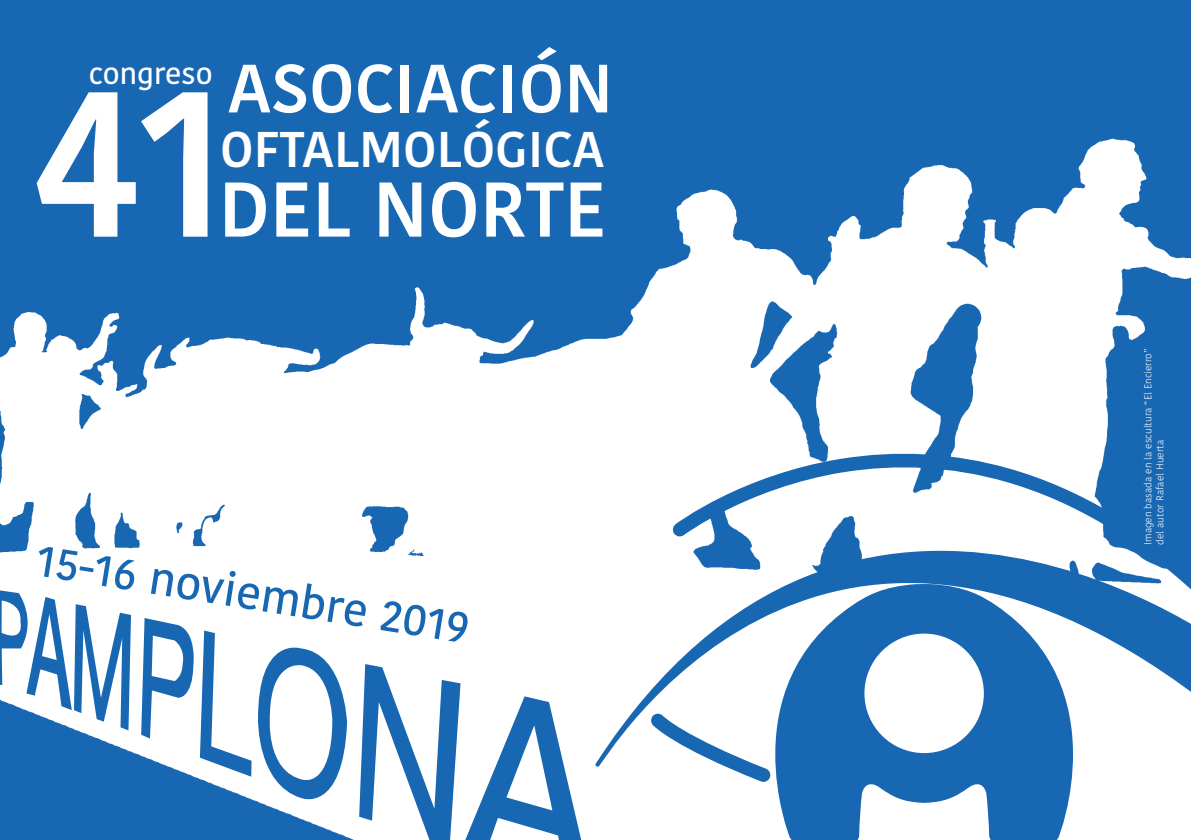
<style>
.page{position:relative;width:1191px;height:840px;background:#fff}
.page>*{position:absolute;margin:0;border:0;box-sizing:border-box;transform-origin:0 0}
.t1{font:600 217.2px "Kohinoor Bangla";color:#fff;scale:.94 1}
.t2{font:600 77px "Kohinoor Bangla";color:#fff}
.t3{font:600 68px "Kohinoor Bangla";color:#fff}
.t4{font:600 50px "Kohinoor Bangla";color:#fff}
.t5{font:500 45.4px "Kohinoor Bangla";color:#1867b3}
.t6{font:500 29.8px "Kohinoor Bangla";color:#fff}
.t7{font:300 10px/12px "Kohinoor Bangla";color:#fff}
</style>
<div class="page">
<img style="left:0;top:0;width:1191px;height:839px">
<svg style="left:650px;top:766px;width:81px;height:15px"></svg>
<svg style="left:731px;top:766px;width:386px;height:73px;fill:#1867b3"></svg>
<svg style="left:595px;top:363px;width:596px;height:403px"></svg>
<svg style="left:0;top:588px;width:131px;height:142px"></svg>
<svg style="left:141px;top:617px;width:110px;height:159px"></svg>
<svg style="left:257px;top:634px;width:90px;height:180px"></svg>
<svg style="left:359px;top:663px;width:222px;height:176px"></svg>
<h3 class="t6" style="left:89px;top:50px;width:126px">congreso</h3>
<h1 class="t1" style="left:33px;top:-22px;width:209px">41</h1>
<h3 class="t3" style="left:228px;top:32px;width:387px">ASOCIACIÓN</h3>
<h3 class="t4" style="left:220px;top:108px;width:386px">OFTALMOLÓGICA</h3>
<h2 class="t2" style="left:218px;top:145px;width:389px">DEL NORTE</h2>
<h3 class="t5" style="left:43px;top:523px;width:439px;rotate:9deg">15-16 noviembre 2019</h3>
<p class="t7" style="left:1142px;top:544px;width:197px;rotate:-90deg">Imagen basada en la escultura “El Encierro” del autor Rafael Huerta</p>
</div>
